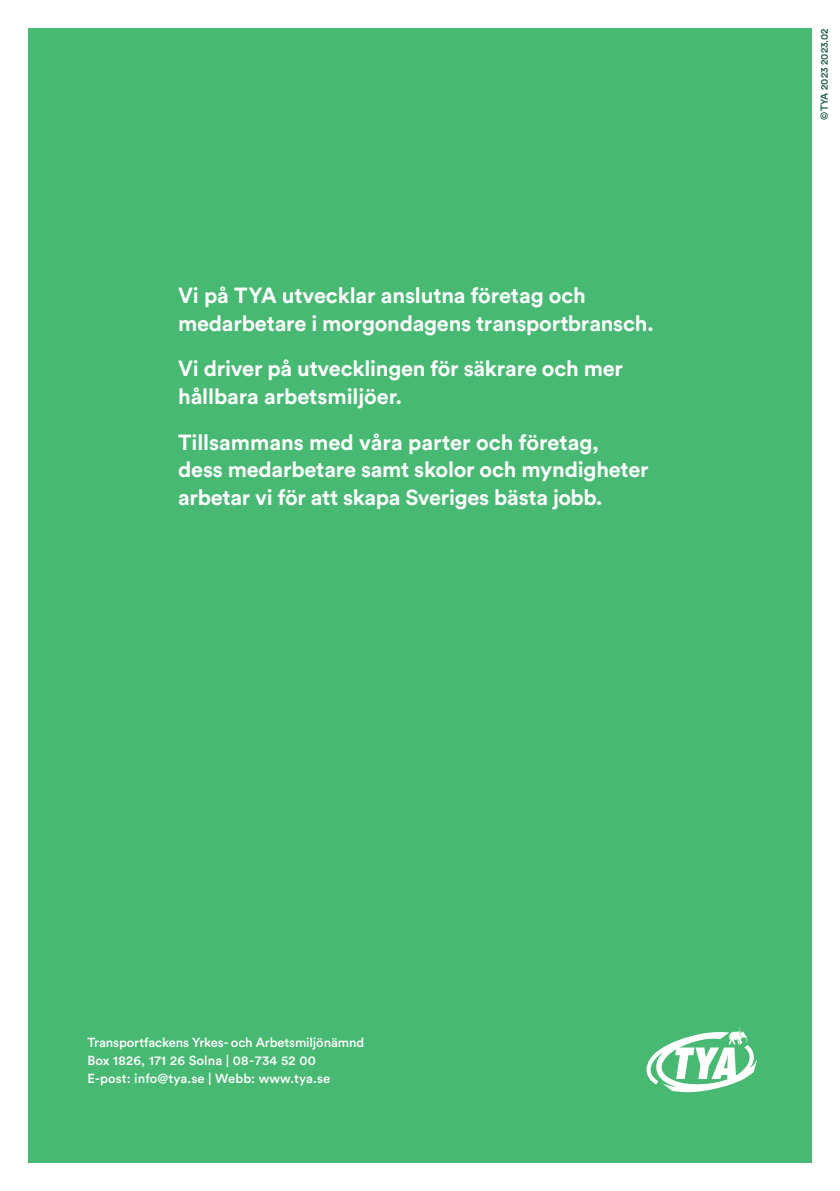
<style>
.page{position:relative;width:840px;height:1191px;background:#fff}
.page>*{position:absolute;margin:0;border:0;box-sizing:border-box;transform-origin:0 0}
.t1{font:700 21.8px/28px "Circular Std";letter-spacing:-.01em;color:#fff}
.t2{font:500 13px/18.2px "Circular Std";letter-spacing:-.005em;color:#fff}
.t3{font:500 10px "Circular Std";color:#1b5a41}
</style>
<div class="page">
<div style="left:28px;top:28px;width:783px;height:1134px;background:#47b972"></div>
<svg style="left:646px;top:1028px;width:111px;height:64px"></svg>
<p class="t1" style="left:178px;top:280px;width:477px">Vi på TYA utvecklar anslutna företag och medarbetare i morgondagens transportbransch.</p>
<p class="t1" style="left:178px;top:354px;width:446px">Vi driver på utvecklingen för säkrare och mer hållbara arbetsmiljöer.</p>
<p class="t1" style="left:178px;top:427px;width:472px">Tillsammans med våra parter och företag, dess medarbetare samt skolor och myndigheter arbetar vi för att skapa Sveriges bästa jobb.</p>
<p class="t3" style="left:817px;top:119px;width:93px;rotate:-90deg">©TYA 2023 2023.02</p>
<p class="t2" style="left:87px;top:1032px;width:278px">Transportfackens Yrkes- och Arbetsmiljönämnd<br>Box 1826, 171 26 Solna | 08-734 52 00<br>E-post: info@tya.se | Webb: www.tya.se</p>
</div>
